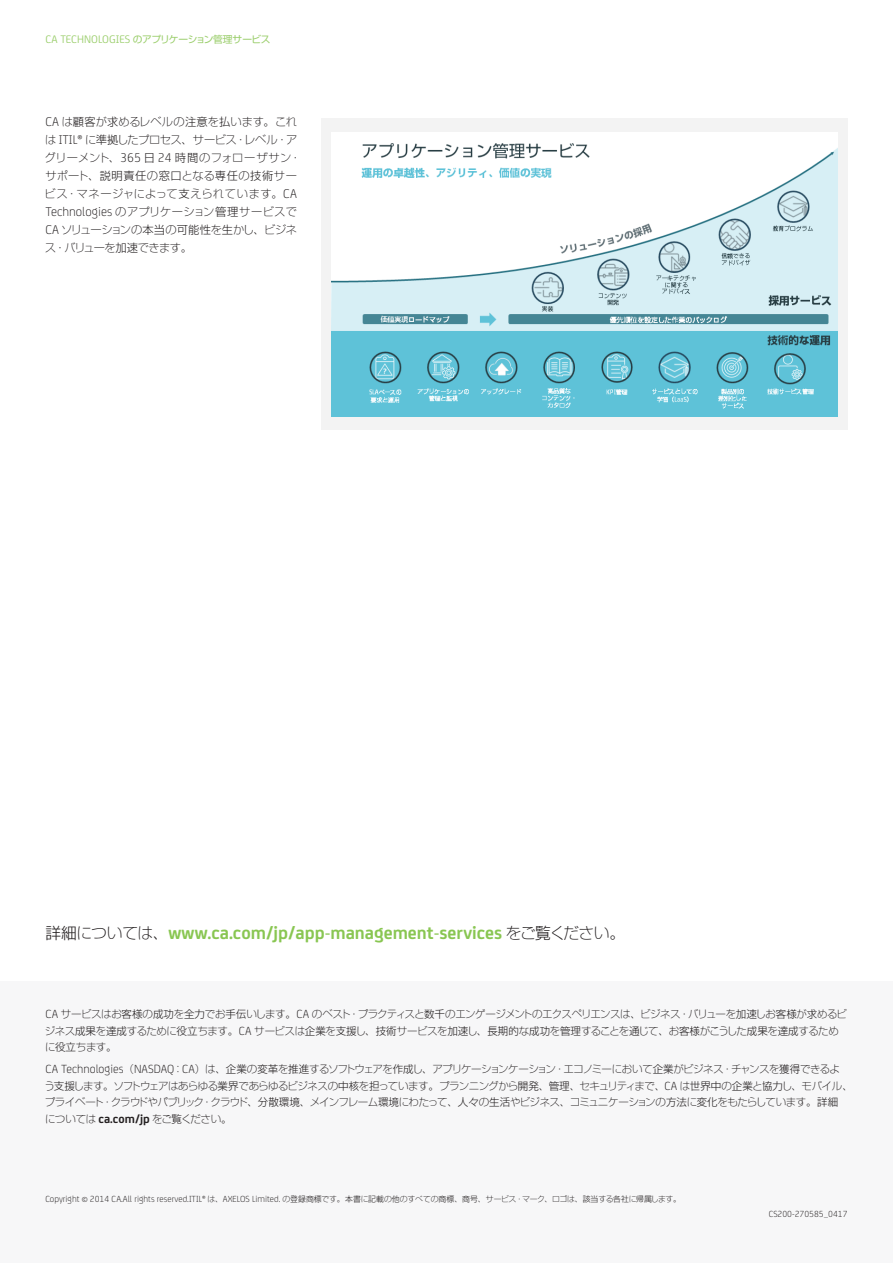
<style>
.page{position:relative;width:893px;height:1263px;background:#fff}
.page>*{position:absolute;margin:0;border:0;box-sizing:border-box;transform-origin:0 0}
.For_more_info{font:700 18.9px "CA Sans";color:#89c652}
.Body_Copy{font:300 expanded 11.25px/18px "Shin Go Pro";letter-spacing:-.03em;color:#231f20}
.Boilerplate{font:300 expanded 10.5px/16.5px "Shin Go Pro";letter-spacing:-.06em;color:#231f20}
.Page_Eyebrow{font:9.75px "Shin Go Pro";letter-spacing:-.035em;color:#9bce6c}
.Copyright{font:300 9.45px "CA Sans";color:#231f20}
.s1{font-family:"CA Sans";font-size:11.7px}
.s2{font-family:"CA Sans";font-stretch:normal;font-size:13.5px}
.s3{font-stretch:normal}
.s4{font-family:"Shin Go Pro";font-weight:300;font-size:15.75px;color:#231f20}
.s5{font-family:"Shin Go Pro";font-weight:300;font-stretch:expanded;font-size:15.75px;color:#231f20}
.s6{font-family:"CA Sans";font-stretch:normal;font-size:12.6px}
.s7{font-family:"CA Sans";font-weight:700;font-stretch:normal;font-size:12.6px}
.s8{font-family:"Shin Go Pro";font-stretch:expanded;font-size:7.8px}
.s9{font-family:"Shin Go Pro";font-size:7.8px}
</style>
<div class="page">
<div style="left:0;top:981px;width:893px;height:282px;background:#f7f7f8"></div>
<div style="left:321px;top:118px;width:527px;height:312px;background:#f3f3f3"></div>
<img style="left:331px;top:132px;width:506px;height:285px">
<p class="Page_Eyebrow" style="left:45px;top:31px;width:227px"><span class="s1">CA TECHNOLOGIES</span> のアプリケーション管理サービス</p>
<p class="Body_Copy" style="left:45px;top:111px;width:258px"><span class="s2">CA</span> は<span class="s3">顧客</span>が<span class="s3">求</span>めるレベルの<span class="s3">注意</span>を<span class="s3">払</span>います。これは <span class="s2">ITIL®</span> に<span class="s3">準拠</span>したプロセス、サービス・レベル・アグリーメント、<span class="s2">365</span> <span class="s3">日</span> <span class="s2">24</span> <span class="s3">時間</span>のフォローザサン・サポート、<span class="s3">説明責任</span>の<span class="s3">窓口</span>となる<span class="s3">専任</span>の<span class="s3">技術</span>サービス・マネージャによって<span class="s3">支</span>えられています。<span class="s2">CA<br>Technologies</span> のアプリケーション<span class="s3">管理</span>サービスで<br><span class="s2">CA</span> ソリューションの<span class="s3">本当</span>の<span class="s3">可能性</span>を<span class="s3">生</span>かし、ビジネス・バリューを<span class="s3">加速</span>できます。</p>
<p class="For_more_info" style="left:45px;top:919px;width:581px"><span class="s4">詳細</span><span class="s5">については、</span>www.ca.com/jp/app-management-services <span class="s5">をご</span><span class="s4">覧</span><span class="s5">ください。</span></p>
<p class="Boilerplate" style="left:45px;top:1005px;width:803px"><span class="s6">CA</span> サービスはお<span class="s3">客様</span>の<span class="s3">成功</span>を<span class="s3">全力</span>でお<span class="s3">手伝</span>いします。<span class="s6">CA</span> のベスト・プラクティスと<span class="s3">数千</span>のエンゲージメントのエクスペリエンスは、ビジネス・バリューを<span class="s3">加速</span>しお<span class="s3">客様</span>が<span class="s3">求</span>めるビジネス<span class="s3">成果</span>を<span class="s3">達成</span>するために<span class="s3">役立</span>ちます。<span class="s6">CA</span> サービスは<span class="s3">企業</span>を<span class="s3">支援</span>し、<span class="s3">技術</span>サービスを<span class="s3">加速</span>し、<span class="s3">長期的</span>な<span class="s3">成功</span>を<span class="s3">管理</span>することを<span class="s3">通</span>じて、お<span class="s3">客様</span>がこうした<span class="s3">成果</span>を<span class="s3">達成</span>するために<span class="s3">役立</span>ちます。</p>
<p class="Boilerplate" style="left:44px;top:1059px;width:810px"><span class="s6">CA Technologies</span>（<span class="s6">NASDAQ</span>：<span class="s6">CA</span>）は、<span class="s3">企業</span>の<span class="s3">変革</span>を<span class="s3">推進</span>するソフトウェアを<span class="s3">作成</span>し、アプリケーションケーション・エコノミーにおいて<span class="s3">企業</span>がビジネス・チャンスを<span class="s3">獲得</span>できるよ<br>う<span class="s3">支援</span>します。ソフトウェアはあらゆる<span class="s3">業界</span>であらゆるビジネスの<span class="s3">中核</span>を<span class="s3">担</span>っています。プランニングから<span class="s3">開発</span>、<span class="s3">管理</span>、セキュリティまで、<span class="s6">CA</span> は<span class="s3">世界中</span>の<span class="s3">企業</span>と<span class="s3">協力</span>し、モバイル、プライベート・クラウドやパブリック・クラウド、<span class="s3">分散環境</span>、メインフレーム<span class="s3">環境</span>にわたって、<span class="s3">人々</span>の<span class="s3">生活</span>やビジネス、コミュニケーションの<span class="s3">方法</span>に<span class="s3">変化</span>をもたらしています。<span class="s3">詳細<br></span>については <span class="s7">ca.com/jp</span> をご<span class="s3">覧</span>ください。</p>
<p class="Copyright" style="left:45px;top:1192px;width:637px">Copyright © 2014 CA.All rights reserved.ITIL® <span class="s8">は、</span>AXELOS Limited. <span class="s8">の</span><span class="s9">登録商標</span><span class="s8">です。</span><span class="s9">本書</span><span class="s8">に</span><span class="s9">記載</span><span class="s8">の</span><span class="s9">他</span><span class="s8">のすべての</span><span class="s9">商標</span><span class="s8">、</span><span class="s9">商号</span><span class="s8">、サービス・マーク、ロゴは、</span><span class="s9">該当</span><span class="s8">する</span><span class="s9">各社</span><span class="s8">に</span><span class="s9">帰属</span><span class="s8">します。</span></p>
<p class="Copyright" style="left:769px;top:1207px;width:80px">CS200-270585_0417</p>
</div>
